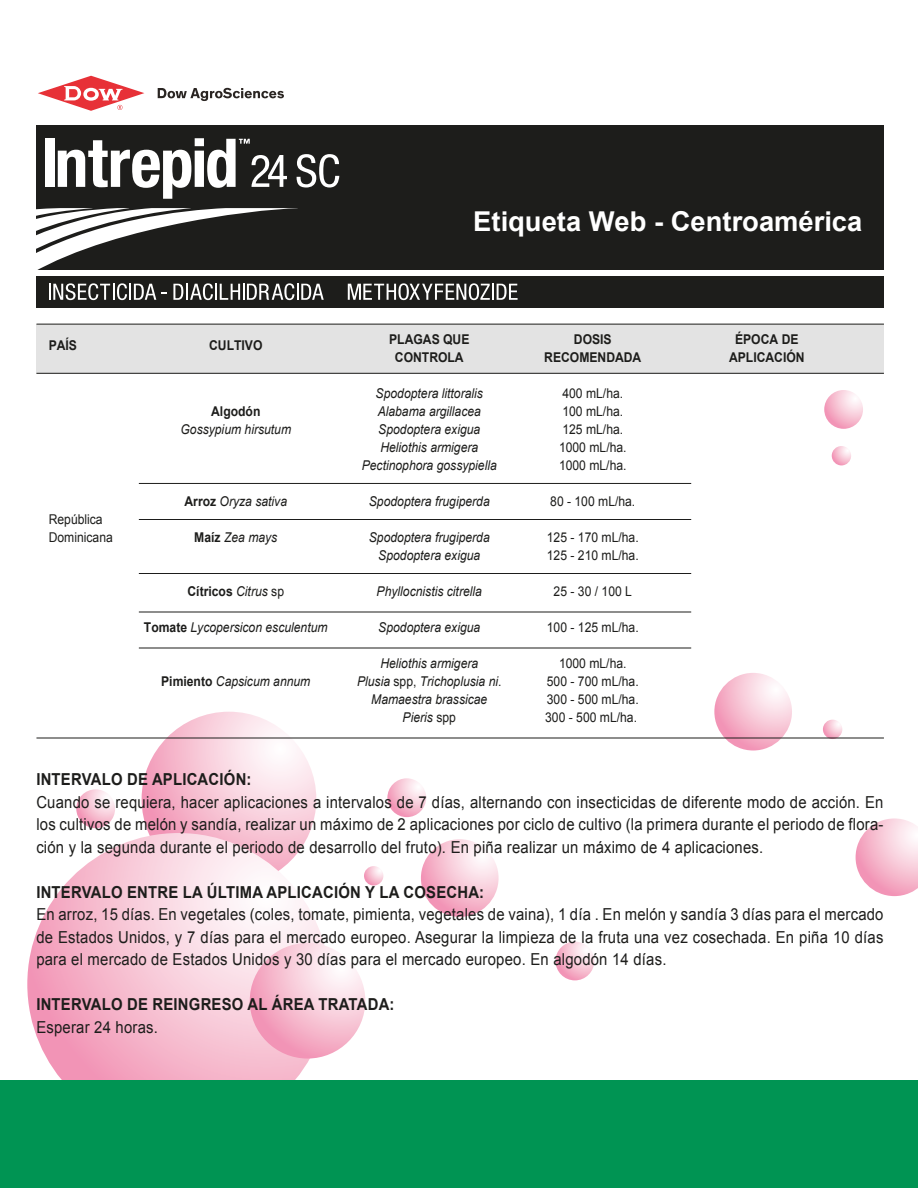
<style>
.page{position:relative;width:918px;height:1188px;background:#fff}
.page>*{position:absolute;margin:0;border:0;box-sizing:border-box;transform-origin:0 0}
.t1{font:700 27.3px "Arial";color:#fff}
.t2{font:16.5px/22.5px "Arial";letter-spacing:.015em;color:#1d1d1b;text-align:justify;scale:.9 1}
.t3{font:700 16.5px "Arial";letter-spacing:.015em;color:#1d1d1b;scale:.9 1}
.t4{font:italic 13.5px "Arial";color:#1d1d1b;scale:.9 1}
.t5{font:13.5px/18px "Arial";color:#1d1d1b;scale:.9 1}
.t6{font:700 13.5px "Arial";color:#1d1d1b;scale:.9 1}
.s1{font-weight:700;font-style:normal}
.s2{font-weight:400;font-style:italic}
.s3{font-weight:400}
.s4{font-style:normal}
</style>
<div class="page">
<svg style="left:142px;top:712px;width:174px;height:174px"></svg>
<svg style="left:27px;top:833px;width:303px;height:302px"></svg>
<svg style="left:250px;top:943px;width:115px;height:116px"></svg>
<svg style="left:421px;top:839px;width:78px;height:78px"></svg>
<svg style="left:714px;top:673px;width:78px;height:78px"></svg>
<svg style="left:856px;top:818px;width:62px;height:78px"></svg>
<svg style="left:387px;top:778px;width:39px;height:39px"></svg>
<svg style="left:556px;top:942px;width:38px;height:38px"></svg>
<svg style="left:76px;top:789px;width:39px;height:39px"></svg>
<svg style="left:824px;top:390px;width:39px;height:39px"></svg>
<svg style="left:832px;top:446px;width:19px;height:19px"></svg>
<svg style="left:823px;top:720px;width:19px;height:19px"></svg>
<svg style="left:364px;top:866px;width:19px;height:20px"></svg>
<div style="left:36px;top:324px;width:848px;height:49px;background:#e3e3e3"></div>
<hr style="left:36px;top:324px;width:848px;height:1px;background:#1d1d1b">
<hr style="left:36px;top:373px;width:848px;height:1px;background:#1d1d1b">
<hr style="left:36px;top:738px;width:848px;height:1px;background:#1d1d1b">
<hr style="left:139px;top:483px;width:552px;height:1px;background:#1d1d1b">
<hr style="left:139px;top:519px;width:552px;height:1px;background:#1d1d1b">
<hr style="left:139px;top:612px;width:552px;height:1px;background:#1d1d1b">
<hr style="left:139px;top:573px;width:552px;height:1px;background:#1d1d1b">
<hr style="left:139px;top:648px;width:552px;height:1px;background:#1d1d1b">
<div style="left:0;top:1081px;width:918px;height:107px;background:#009453"></div>
<div style="left:37px;top:125px;width:847px;height:182px;background:#1d1d1b"></div>
<div style="left:36px;top:270px;width:852px;height:6px;background:#fff"></div>
<svg style="left:158px;top:88px;width:126px;height:13px"></svg>
<svg style="left:38px;top:76px;width:106px;height:35px"></svg>
<div style="left:45px;top:139px;width:10px;height:48px;background:#fff"></div>
<svg style="left:58px;top:138px;width:229px;height:61px"></svg>
<svg style="left:297px;top:154px;width:42px;height:34px"></svg>
<svg style="left:36px;top:208px;width:288px;height:92px"></svg>
<svg style="left:348px;top:283px;width:170px;height:17px"></svg>
<p class="t6" style="left:49px;top:337px;width:33px">PAÍS</p>
<p class="t6" style="left:209px;top:337px;width:61px">CULTIVO</p>
<h1 class="t1" style="left:473px;top:203px;width:391px">Etiqueta Web - Centroamérica</h1>
<p class="t6" style="left:389px;top:331px;width:91px">PLAGAS QUE</p>
<p class="t6" style="left:574px;top:331px;width:44px">DOSIS</p>
<p class="t6" style="left:735px;top:331px;width:72px">ÉPOCA DE</p>
<p class="t6" style="left:395px;top:349px;width:78px">CONTROLA</p>
<p class="t6" style="left:544px;top:349px;width:109px">RECOMENDADA</p>
<p class="t6" style="left:729px;top:349px;width:85px">APLICACIÓN</p>
<p class="t4" style="left:376px;top:385px;width:121px">Spodoptera littoralis</p>
<p class="t5" style="left:562px;top:385px;width:69px">400 mL/ha.</p>
<p class="t5" style="left:49px;top:511px;width:73px">República<br>Dominicana</p>
<p class="t6" style="left:211px;top:403px;width:56px">Algodón</p>
<p class="t4" style="left:378px;top:403px;width:116px">Alabama argillacea</p>
<p class="t5" style="left:562px;top:403px;width:69px">100 mL/ha.</p>
<p class="t4" style="left:180px;top:421px;width:125px">Gossypium hirsutum</p>
<p class="t4" style="left:378px;top:421px;width:115px">Spodoptera exigua</p>
<p class="t5" style="left:562px;top:421px;width:69px">125 mL/ha.</p>
<p class="t4" style="left:380px;top:439px;width:110px">Heliothis armigera</p>
<p class="t5" style="left:559px;top:439px;width:77px">1000 mL/ha.</p>
<p class="t4" style="left:362px;top:457px;width:152px">Pectinophora gossypiella</p>
<p class="t5" style="left:559px;top:457px;width:77px">1000 mL/ha.</p>
<p class="t4" style="left:185px;top:493px;width:116px"><span class="s1">Arroz</span> Oryza sativa</p>
<p class="t4" style="left:369px;top:493px;width:136px">Spodoptera frugiperda</p>
<p class="t5" style="left:550px;top:493px;width:96px">80 - 100 mL/ha.</p>
<p class="t4" style="left:194px;top:529px;width:94px"><span class="s1">Maíz</span> Zea mays</p>
<p class="t4" style="left:369px;top:529px;width:136px">Spodoptera frugiperda</p>
<p class="t5" style="left:547px;top:529px;width:104px">125 - 170 mL/ha.</p>
<p class="t4" style="left:378px;top:547px;width:115px">Spodoptera exigua</p>
<p class="t5" style="left:547px;top:547px;width:104px">125 - 210 mL/ha.</p>
<p class="t6" style="left:188px;top:582px;width:109px">Cítricos <span class="s2">Citrus</span> <span class="s3">sp</span></p>
<p class="t4" style="left:377px;top:583px;width:119px">Phyllocnistis citrella</p>
<p class="t5" style="left:554px;top:583px;width:89px">25 - 30 / 100 L</p>
<p class="t4" style="left:144px;top:619px;width:206px"><span class="s1">Tomate</span> Lycopersicon esculentum</p>
<p class="t4" style="left:378px;top:619px;width:115px">Spodoptera exigua</p>
<p class="t5" style="left:547px;top:619px;width:104px">100 - 125 mL/ha.</p>
<p class="t4" style="left:380px;top:655px;width:110px">Heliothis armigera</p>
<p class="t5" style="left:559px;top:655px;width:77px">1000 mL/ha.</p>
<p class="t4" style="left:161px;top:673px;width:167px"><span class="s1">Pimiento</span> Capsicum annum</p>
<p class="t4" style="left:357px;top:673px;width:162px">Plusia <span class="s4">spp,</span> Trichoplusia ni<span class="s4">.</span></p>
<p class="t5" style="left:547px;top:673px;width:104px">500 - 700 mL/ha.</p>
<p class="t4" style="left:371px;top:691px;width:131px">Mamaestra brassicae</p>
<p class="t5" style="left:547px;top:691px;width:104px">300 - 500 mL/ha.</p>
<p class="t4" style="left:403px;top:709px;width:61px">Pieris <span class="s4">spp</span></p>
<p class="t5" style="left:545px;top:709px;width:104px">300 - 500 mL/ha.</p>
<p class="t3" style="left:36px;top:768px;width:241px">INTERVALO DE APLICACIÓN:</p>
<p class="t2" style="left:36px;top:791px;width:943px">Cuando se requiera, hacer aplicaciones a intervalos de 7 días, alternando con insecticidas de diferente modo de acción. En los cultivos de melón y sandía, realizar un máximo de 2 aplicaciones por ciclo de cultivo (la primera durante el periodo de flora&shy;ción y la segunda durante el periodo de desarrollo del fruto). En piña realizar un máximo de 4 aplicaciones.</p>
<p class="t3" style="left:36px;top:881px;width:499px">INTERVALO ENTRE LA ÚLTIMA APLICACIÓN Y LA COSECHA:</p>
<p class="t2" style="left:36px;top:903px;width:943px">En arroz, 15 días. En vegetales (coles, tomate, pimienta, vegetales de vaina), 1 día . En melón y sandía 3 días para el mercado de Estados Unidos, y 7 días para el mercado europeo. Asegurar la limpieza de la fruta una vez cosechada. En piña 10 días para el mercado de Estados Unidos y 30 días para el mercado europeo. En algodón 14 días.</p>
<p class="t3" style="left:36px;top:994px;width:400px">INTERVALO DE REINGRESO AL ÁREA TRATADA:</p>
<p class="t2" style="left:36px;top:1016px;width:137px">Esperar 24 horas.</p>
</div>
